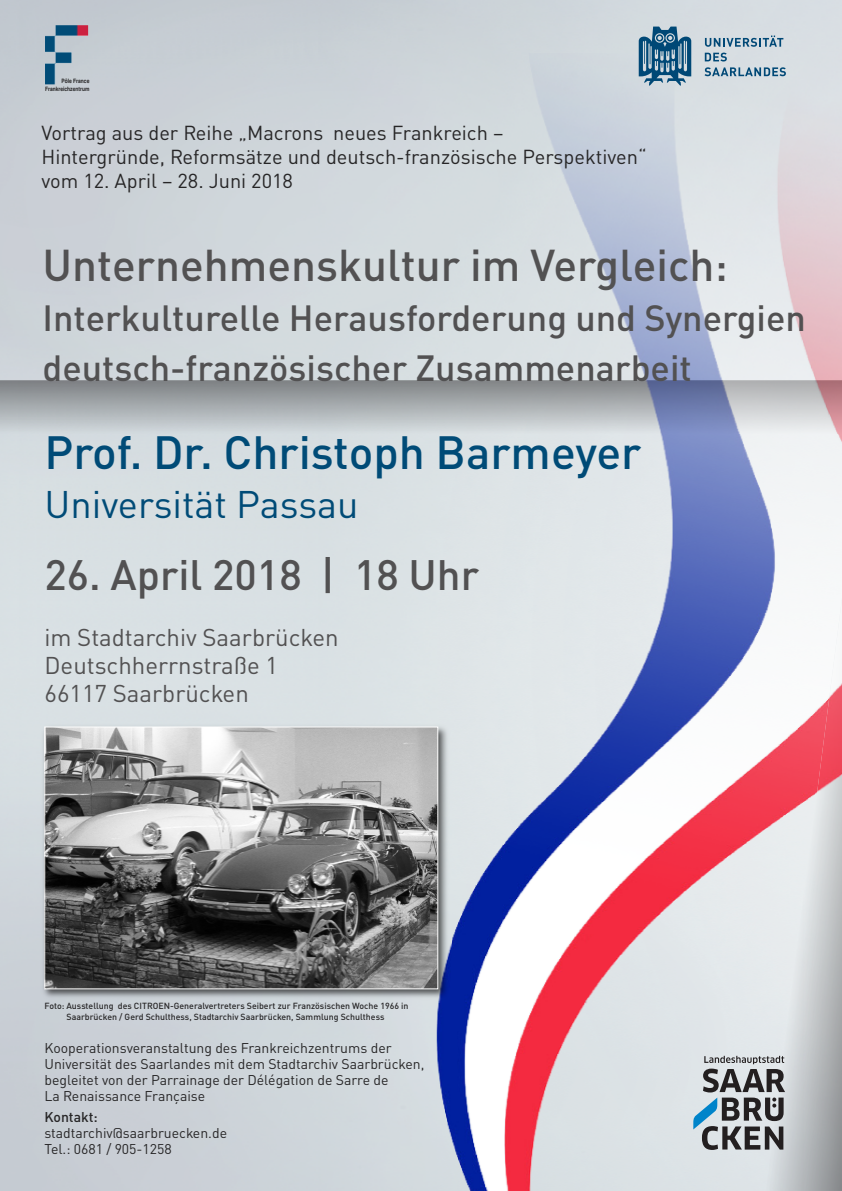
<style>
.page{position:relative;width:842px;height:1191px;background:#fff}
.page>*{position:absolute;margin:0;border:0;box-sizing:border-box;transform-origin:0 0}
.t1{font:500 46px "DIN Offc";color:#004b77}
.t2{font:500 44px "DIN Offc";color:#525152}
.t3{font:500 42px "DIN Offc";color:#525152}
.t4{font:38px "DIN Offc";color:#004b77}
.t5{font:500 36px/50.3px "DIN Offc";color:#525152}
.t6{font:24px/28px "DIN Offc";color:#525152}
.t7{font:20px/24px "DIN Offc";color:#272627}
.t8{font:14px/16px "DIN Offc";color:#272627}
.t9{font:500 14px "DIN Offc";color:#272627}
.t10{font:500 8.8px/10.6px "DIN Offc";color:#272627;text-align:center}
.t11{font:700 condensed 6px/8px "Helvetica";color:#272627;text-align:right}
</style>
<div class="page">
<img style="left:45px;top:25px;width:43px;height:59px">
<img style="left:436px;top:53px;width:406px;height:1138px">
<img style="left:766px;top:598px;width:76px;height:593px">
<img style="left:40px;top:722px;width:411px;height:280px">
<img style="left:46px;top:728px;width:390px;height:259px">
<div style="left:44px;top:726px;width:394px;height:263px;border:1px solid #fff"></div>
<svg style="left:693px;top:1055px;width:92px;height:95px;background:#959ba0"></svg>
<svg style="left:639px;top:27px;width:52px;height:59px;background:#5a86a2"></svg>
<svg style="left:705px;top:36px;width:78px;height:11px"></svg>
<svg style="left:705px;top:53px;width:22px;height:8px"></svg>
<svg style="left:704px;top:67px;width:82px;height:9px"></svg>
<p class="t11" style="left:45px;top:76px;width:46px">Pôle France<br>Frankreichzentrum</p>
<h3 class="t7" style="left:41px;top:120px;width:607px">Vortrag aus der Reihe „Macrons neues Frankreich –<br>Hintergründe, Reformsätze und deutsch-französische Perspektiven“ vom 12. April – 28. Juni 2018</h3>
<h2 class="t2" style="left:43px;top:236px;width:687px">Unternehmenskultur im Vergleich:</h2>
<h3 class="t5" style="left:43px;top:291px;width:765px">Interkulturelle Herausforderung und Synergien deutsch-französischer Zusammenarbeit</h3>
<h1 class="t1" style="left:44px;top:423px;width:598px">Prof. Dr. Christoph Barmeyer</h1>
<h3 class="t4" style="left:44px;top:480px;width:316px">Universität Passau</h3>
<h3 class="t3" style="left:44px;top:547px;width:436px">26. April 2018 | 18 Uhr</h3>
<h3 class="t6" style="left:44px;top:622px;width:296px">im Stadtarchiv Saarbrücken<br>Deutschherrnstraße 1<br>66117 Saarbrücken</h3>
<p class="t10" style="left:44px;top:1000px;width:366px">Foto: Ausstellung des CITROEN-Generalvertreters Seibert zur Französischen Woche 1966 in<br>Saarbrücken / Gerd Schulthess, Stadtarchiv Saarbrücken, Sammlung Schulthess</p>
<p class="t8" style="left:44px;top:1039px;width:381px">Kooperationsveranstaltung des Frankreichzentrums der Universität des Saarlandes mit dem Stadtarchiv Saarbrücken, begleitet von der Parrainage der Délégation de Sarre de<br>La Renaissance Française</p>
<p class="t9" style="left:45px;top:1108px;width:55px">Kontakt:</p>
<p class="t8" style="left:45px;top:1125px;width:184px">stadtarchiv@saarbruecken.de<br>Tel.: 0681 / 905-1258</p>
</div>
